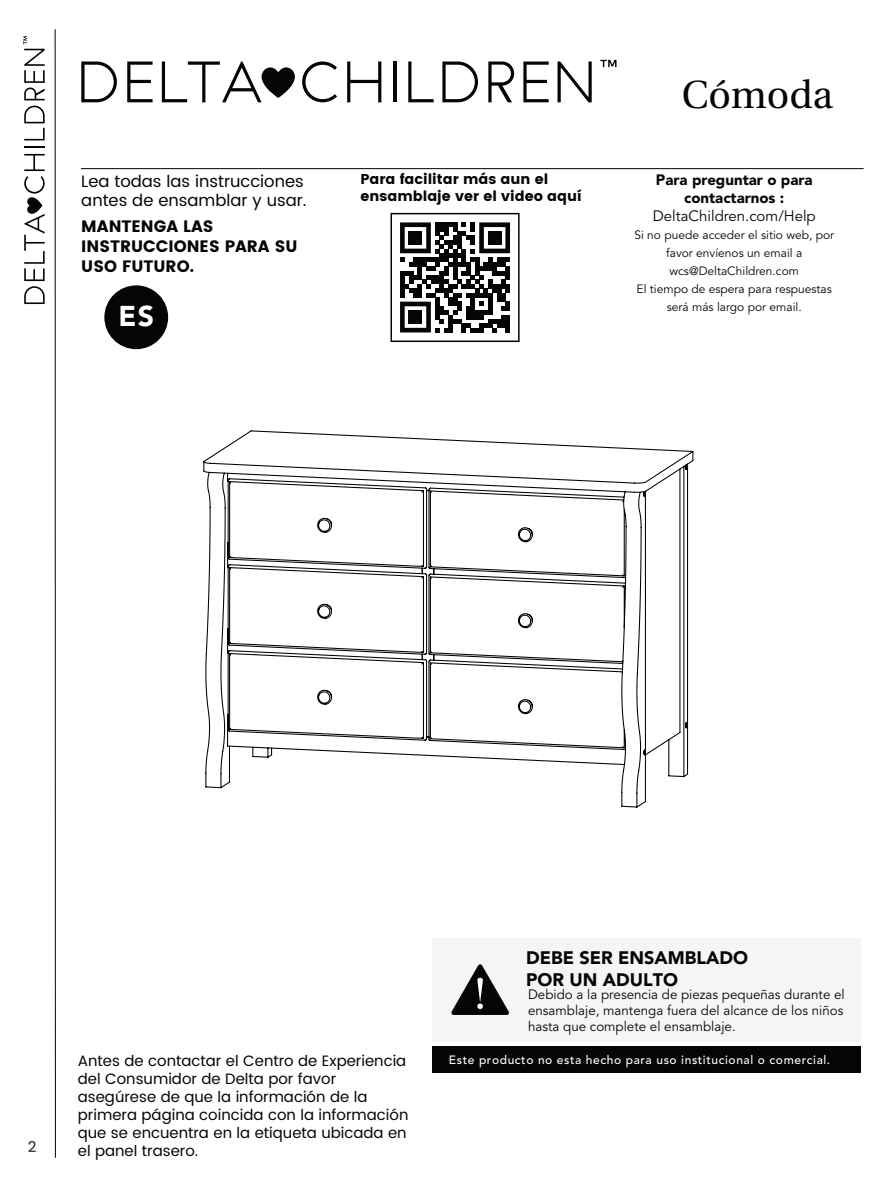
<style>
.page{position:relative;width:893px;height:1187px;background:#fff}
.page>*{position:absolute;margin:0;border:0;box-sizing:border-box;transform-origin:0 0}
.t1{font:39px "Linguistics Pro";color:#050504}
.t2{font:900 28.35px "Avenir";color:#fff}
.t3{font:900 18px/21.6px "Avenir";color:#050504}
.t4{font:16.5px/19.8px "Poppins";color:#050504}
.t5{font:16.5px/19.8px "Poppins";color:#050504}
.t6{font:15px/18px "Poppins";color:#050504}
.t7{font:900 15px/18px "Avenir";color:#050504;text-align:center}
.t8{font:15px "Avenir";color:#050504}
.t9{font:15px "Poppins";color:#231f20}
.t10{font:14.25px/17.1px "Poppins";color:#050504}
.t11{font:13.5px/16.2px "Avenir";color:#050504;text-align:justify}
.t12{font:12px/18px "Avenir";color:#050504;text-align:center}
.t13{font:500 12px "Avenir";letter-spacing:.05em;color:#fff}
</style>
<div class="page">
<div style="left:433px;top:938px;width:428px;height:103px;background:#f4f5f6"></div>
<div style="left:433px;top:1046px;width:428px;height:26px;background:#050504"></div>
<hr style="left:81px;top:168px;width:782px;height:1px;background:#050504">
<svg style="left:451px;top:964px;width:58px;height:50px"></svg>
<div style="left:104px;top:285px;width:64px;height:64px;background:#050504;border-radius:50%"></div>
<div style="left:390px;top:213px;width:130px;height:129px;background:#fff;border:2px solid #050504"></div>
<svg style="left:400px;top:222px;width:110px;height:110px"></svg>
<div style="left:409px;top:231px;width:13px;height:13px;background:#050504"></div>
<div style="left:488px;top:231px;width:13px;height:13px;background:#050504"></div>
<div style="left:409px;top:310px;width:13px;height:13px;background:#050504"></div>
<svg style="left:600px;top:60px;width:16px;height:7px"></svg>
<svg style="left:81px;top:61px;width:36px;height:41px"></svg>
<svg style="left:127px;top:61px;width:26px;height:41px"></svg>
<svg style="left:162px;top:61px;width:133px;height:41px"></svg>
<svg style="left:302px;top:61px;width:35px;height:41px"></svg>
<svg style="left:347px;top:61px;width:34px;height:41px"></svg>
<hr style="left:394px;top:61px;width:3px;height:41px;background:#050504">
<svg style="left:408px;top:61px;width:26px;height:41px"></svg>
<svg style="left:442px;top:61px;width:36px;height:41px"></svg>
<svg style="left:488px;top:61px;width:26px;height:41px"></svg>
<svg style="left:523px;top:61px;width:26px;height:41px"></svg>
<svg style="left:557px;top:61px;width:35px;height:41px"></svg>
<hr style="left:55px;top:30px;width:1px;height:1127px;background:#050504">
<svg style="left:24px;top:154px;width:21px;height:150px"></svg>
<hr style="left:24px;top:146px;width:21px;height:2px;background:#050504">
<svg style="left:24px;top:106px;width:21px;height:34px"></svg>
<svg style="left:23px;top:36px;width:22px;height:64px"></svg>
<svg style="left:203px;top:430px;width:491px;height:378px"></svg>
<p class="t4" style="left:81px;top:171px;width:227px">Lea todas las instrucciones antes de ensamblar y usar.</p>
<p class="t5" style="left:81px;top:216px;width:218px">MANTENGA LAS<br>INSTRUCCIONES PARA SU<br>USO FUTURO.</p>
<h2 class="t2" style="left:118px;top:295px;width:37px">ES</h2>
<p class="t10" style="left:361px;top:170px;width:223px">Para facilitar más aun el ensamblaje ver el video aquí</p>
<h1 class="t1" style="left:682px;top:64px;width:153px">Cómoda</h1>
<p class="t7" style="left:656px;top:172px;width:158px">Para preguntar o para contactarnos :</p>
<p class="t8" style="left:653px;top:205px;width:165px">DeltaChildren.com/Help</p>
<p class="t12" style="left:634px;top:226px;width:201px">Si no puede acceder el sitio web, por favor envíenos un email a wcs@DeltaChildren.com<br>El tiempo de espera para respuestas será más largo por email.</p>
<p class="t9" style="left:28px;top:1135px;width:10px">2</p>
<p class="t6" style="left:78px;top:1052px;width:332px">Antes de contactar el Centro de Experiencia del Consumidor de Delta por favor asegúrese de que la información de la primera página coincida con la información que se encuentra en la etiqueta ubicada en el panel trasero.</p>
<p class="t3" style="left:526px;top:947px;width:223px">DEBE SER ENSAMBLADO<br>POR UN ADULTO</p>
<p class="t11" style="left:528px;top:986px;width:318px">Debido a la presencia de piezas pequeñas durante el ensamblaje, mantenga fuera del alcance de los niños hasta que complete el ensamblaje.</p>
<p class="t13" style="left:449px;top:1050px;width:383px">Este producto no esta hecho para uso institucional o comercial.</p>
</div>
